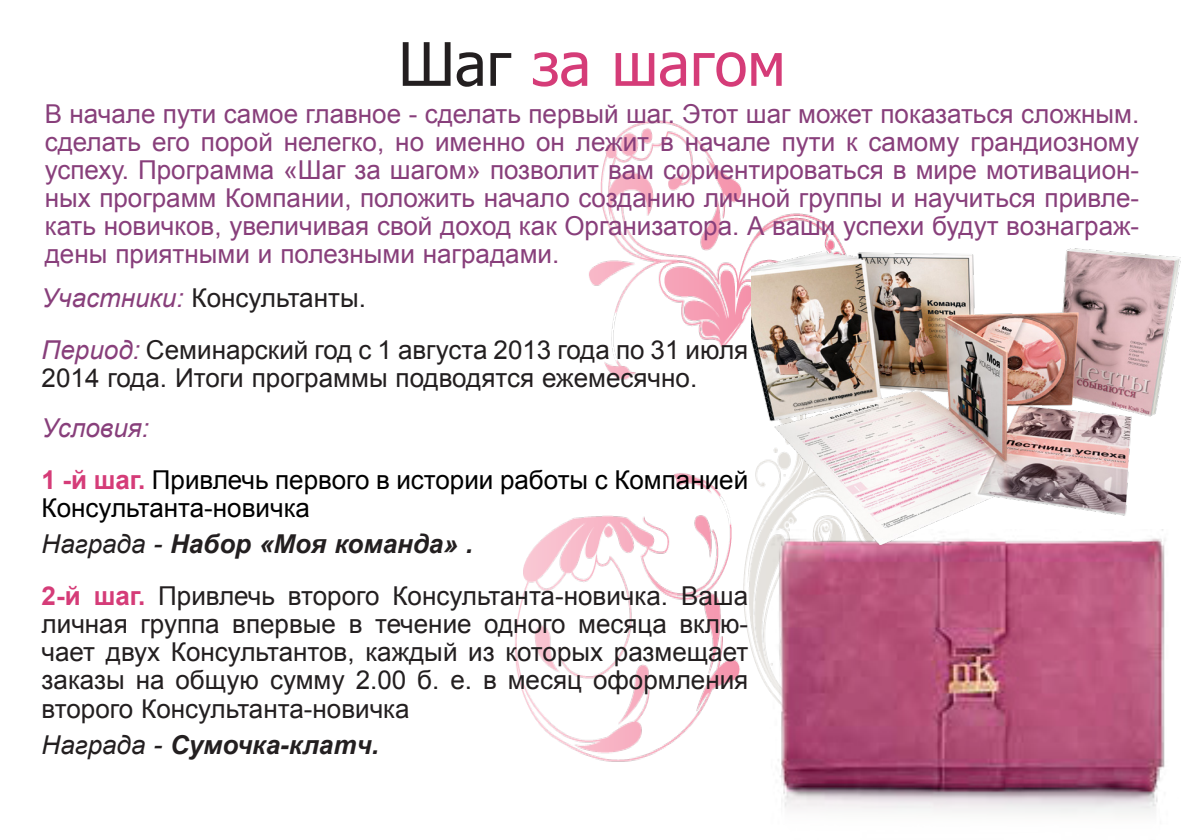
<style>
.page{position:relative;width:1191px;height:840px;background:#fff}
.page>*{position:absolute;margin:0;border:0;box-sizing:border-box;transform-origin:0 0}
.osnova{font:60px "Tahoma";color:#d53c78}
.osnova-2{font:26px/28px "Arial";color:#883f7b;text-align:justify}
.osnova-3{font:26px/28px "Arial";color:#231f20}
.osnova-4{font:26px/28px "Arial";color:#000}
.osnova-5{font:italic 700 26px "Arial";color:#231f20}
.osnova-6{font:italic 26px "Arial";color:#883f7b}
.s1{color:#231f20}
.s2{font-style:italic;color:#883f7b}
.s3{font-weight:700;color:#d53c78}
.s4{font-weight:400}
</style>
<div class="page">
<img style="left:515px;top:120px;width:328px;height:642px">
<img style="left:768px;top:544px;width:397px;height:270px">
<img style="left:752px;top:248px;width:428px;height:296px">
<p class="osnova" style="left:398px;top:24px;width:389px"><span class="s1">Шаг</span> за шагом</p>
<p class="osnova-2" style="left:45px;top:100px;width:1096px">В начале пути самое главное - сделать первый шаг. Этот шаг может показаться сложным. сделать его порой нелегко, но именно он лежит в начале пути к самому грандиозному успеху. Программа «Шаг за шагом» позволит вам сориентироваться в мире мотивацион&shy;ных программ Компании, положить начало созданию личной группы и научиться привле&shy;кать новичков, увеличивая свой доход как Организатора. А ваши успехи будут вознаграж&shy;дены приятными и полезными наградами.</p>
<p class="osnova-3" style="left:42px;top:284px;width:326px"><span class="s2">Участники:</span> Консультанты.</p>
<p class="osnova-3" style="left:42px;top:336px;width:708px"><span class="s2">Период:</span> Семинарский год с 1 августа 2013 года по 31 июля<br>2014 года. Итоги программы подводятся ежемесячно.</p>
<p class="osnova-6" style="left:42px;top:411px;width:109px">Условия:</p>
<p class="osnova-4" style="left:42px;top:466px;width:708px"><span class="s3">1 -й шаг.</span> Привлечь первого в истории работы с Компанией<br>Консультанта-новичка</p>
<p class="osnova-5" style="left:42px;top:526px;width:433px"><span class="s4">Награда -</span> Набор «Моя команда» .</p>
<p class="osnova-3" style="left:42px;top:582px;width:708px;text-align:justify"><span class="s3">2-й шаг.</span> Привлечь второго Консультанта-новичка. Ваша личная группа впервые в течение одного месяца вклю&shy;чает двух Консультантов, каждый из которых размещает заказы на общую сумму 2.00 б. е. в месяц оформления второго Консультанта-новичка</p>
<p class="osnova-5" style="left:42px;top:726px;width:339px"><span class="s4">Награда -</span> Сумочка-клатч.</p>
</div>
